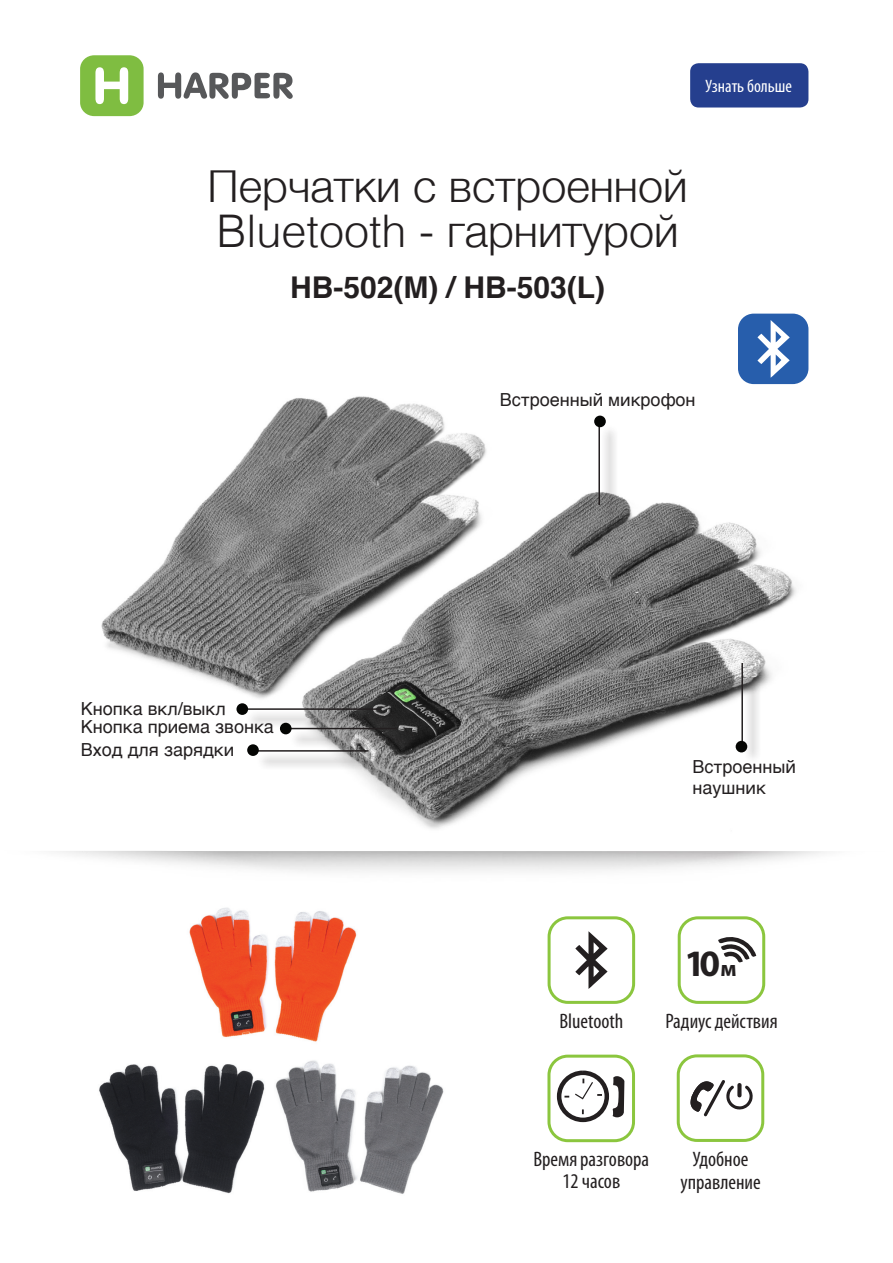
<style>
.page{position:relative;width:893px;height:1263px;background:#fff}
.page>*{position:absolute;margin:0;border:0;box-sizing:border-box;transform-origin:0 0}
.t1{font:300 45px "Helvetica";color:#231f20}
.t2{font:700 37.35px "Myriad Pro";color:#231f20}
.t3{font:700 30px "Helvetica";color:#231f20}
.t4{font:condensed 21px/22.5px "Myriad Pro";color:#231f20;text-align:center}
.t5{font:18px "Helvetica";color:#231f20}
.t6{font:condensed 18px "Myriad Pro";color:#fff}
.s1{font-size:22.5px}
</style>
<div class="page">
<div style="left:690px;top:63px;width:118px;height:45px;background:#253f8e;border-radius:9px"></div>
<svg style="left:158px;top:72px;width:135px;height:27px"></svg>
<div style="left:80px;top:55px;width:64px;height:61px;background:#7fbd41;border-radius:14px"></div>
<svg style="left:95px;top:67px;width:33px;height:37px"></svg>
<div style="left:677px;top:1054px;width:87px;height:88px;border:3px solid #8bc63e;border-radius:19px"></div>
<div style="left:548px;top:916px;width:87px;height:88px;border:3px solid #8bc63e;border-radius:19px"></div>
<div style="left:678px;top:916px;width:87px;height:88px;border:3px solid #8bc63e;border-radius:19px"></div>
<svg style="left:690px;top:1080px;width:63px;height:36px"></svg>
<svg style="left:575px;top:931px;width:33px;height:58px"></svg>
<svg style="left:718px;top:937px;width:38px;height:25px"></svg>
<div style="left:547px;top:1055px;width:88px;height:87px;border:3px solid #8bc63e;border-radius:19px"></div>
<img style="left:101px;top:380px;width:703px;height:449px">
<div style="left:246px;top:711px;width:152px;height:17px;background:#231f20;opacity:.75"></div>
<hr style="left:242px;top:708px;width:138px;height:2px;background:#231f20">
<div style="left:289px;top:730px;width:125px;height:18px;background:#231f20;opacity:.75"></div>
<hr style="left:286px;top:728px;width:111px;height:1px;background:#231f20">
<div style="left:256px;top:752px;width:130px;height:18px;background:#231f20;opacity:.75"></div>
<hr style="left:253px;top:750px;width:116px;height:2px;background:#231f20">
<div style="left:744px;top:666px;width:17px;height:99px;background:#231f20;opacity:.75"></div>
<hr style="left:741px;top:663px;width:2px;height:84px;background:#231f20">
<div style="left:601px;top:425px;width:18px;height:98px;background:#231f20;opacity:.75"></div>
<hr style="left:598px;top:421px;width:2px;height:84px;background:#231f20">
<div style="left:236px;top:703px;width:12px;height:12px;background:#040503;border-radius:50%"></div>
<div style="left:280px;top:723px;width:12px;height:11px;background:#040503;border-radius:50%"></div>
<div style="left:247px;top:744px;width:12px;height:12px;background:#040503;border-radius:50%"></div>
<div style="left:736px;top:741px;width:11px;height:11px;background:#040503;border-radius:50%"></div>
<div style="left:594px;top:416px;width:12px;height:11px;background:#040503;border-radius:50%"></div>
<div style="left:738px;top:314px;width:70px;height:70px;background:#275eac;border-radius:16px"></div>
<svg style="left:757px;top:320px;width:33px;height:58px"></svg>
<img style="left:275px;top:1060px;width:169px;height:134px">
<img style="left:99px;top:1064px;width:166px;height:130px">
<img style="left:189px;top:915px;width:168px;height:127px">
<div style="left:557px;top:1070px;width:52px;height:52px;border:4px solid #231f20;border-radius:50%"></div>
<svg style="left:575px;top:1078px;width:27px;height:21px"></svg>
<svg style="left:613px;top:1076px;width:11px;height:42px"></svg>
<p class="t6" style="left:705px;top:75px;width:88px">Узнать больше</p>
<p class="t1" style="left:208px;top:147px;width:481px">Перчатки с встроенной</p>
<p class="t1" style="left:217px;top:192px;width:464px">Bluetooth - гарнитурой</p>
<p class="t3" style="left:290px;top:263px;width:317px">HB-502(M) / HB-503(L)</p>
<p class="t5" style="left:500px;top:385px;width:197px">Встроенный микрофон</p>
<p class="t5" style="left:81px;top:695px;width:147px">Кнопка вкл/выкл</p>
<p class="t5" style="left:81px;top:713px;width:195px">Кнопка приема звонка</p>
<p class="t5" style="left:81px;top:735px;width:155px">Вход для зарядки</p>
<p class="t5" style="left:692px;top:752px;width:105px">Встроенный</p>
<p class="t5" style="left:692px;top:774px;width:75px">наушник</p>
<p class="t2" style="left:684px;top:939px;width:54px">10<span class="s1">м</span></p>
<p class="t4" style="left:559px;top:1009px;width:65px">Bluetooth</p>
<p class="t4" style="left:665px;top:1009px;width:114px">Радиус действия</p>
<p class="t4" style="left:533px;top:1147px;width:117px">Время разговора</p>
<p class="t4" style="left:562px;top:1170px;width:59px">12 часов</p>
<p class="t4" style="left:680px;top:1147px;width:82px">Удобное управление</p>
</div>
